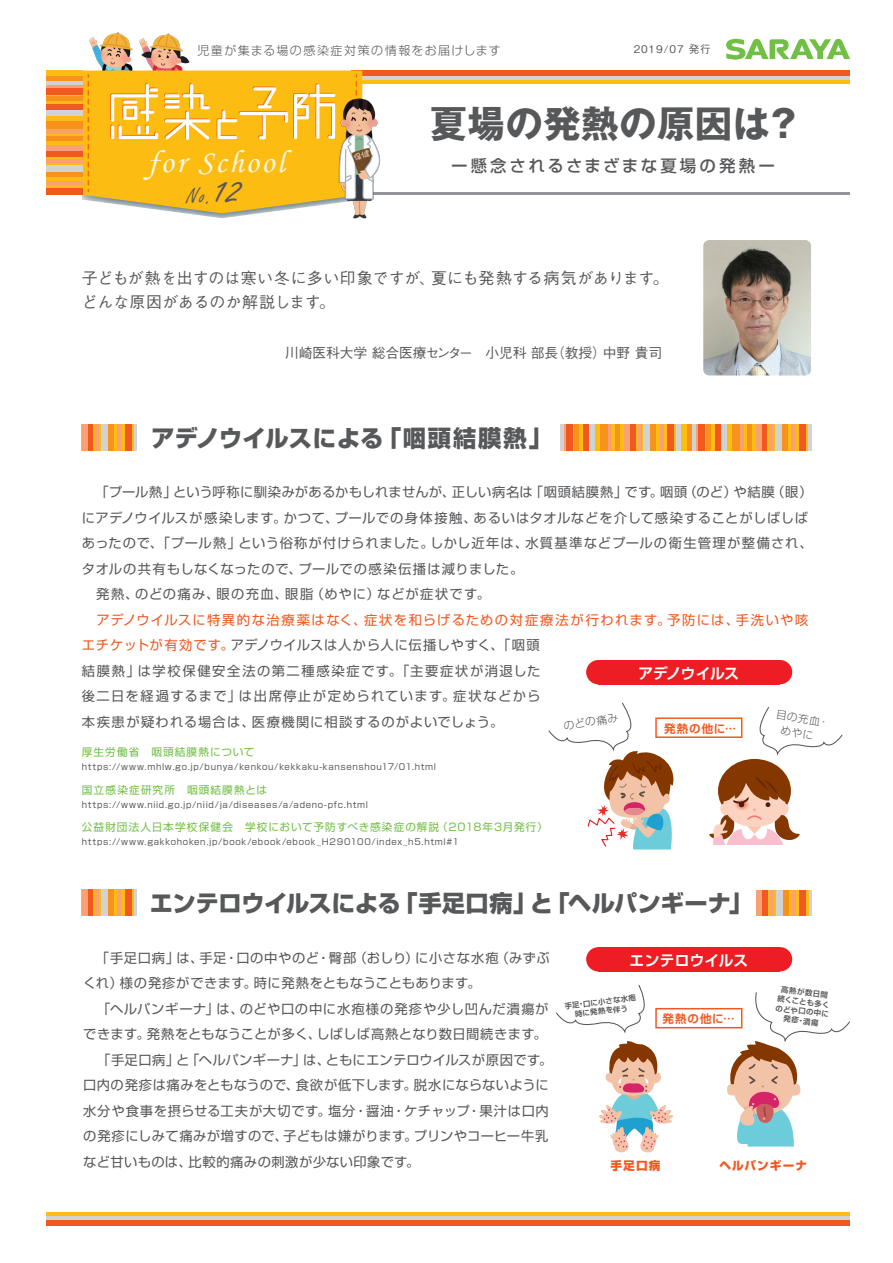
<style>
.page{position:relative;width:893px;height:1263px;background:#fff}
.page>*{position:absolute;margin:0;border:0;box-sizing:border-box;transform-origin:0 0}
.t1{font:700 37.5px "Gothic MB101 Pro";letter-spacing:.01em;color:#57585a}
.t2{font:32.25px "Monotype Corsiva";letter-spacing:.08em;color:#fef7e6}
.t3{font:800 23.25px "Shin Go Pro";color:#57585a}
.t4{font:23.25px "Freestyle Script";color:#57585a}
.t5{font:500 16.5px "Shin Go Pro";letter-spacing:.175em;color:#57585a}
.t6{font:500 15.9px/24.8px "Gothic BBB Pro";letter-spacing:.005em;color:#57585a}
.t7{font:700 14.7px "Shin Go Pro De";letter-spacing:.01em;color:#fff}
.t8{font:700 14.7px "Shin Go Pro De";letter-spacing:-.01em;color:#fff}
.t9{font:500 13.8px "Gothic BBB Pro";letter-spacing:-.01em;color:#57585a}
.t10{font:13.35px/25.5px "Shin Go Pro";letter-spacing:.05em;color:#57585a}
.t11{font:13.35px/25.5px "Shin Go Pro";letter-spacing:.1em;color:#57585a}
.t12{font:13.35px "Shin Go Pro";letter-spacing:.02em;color:#57585a}
.t13{font:13.35px "Shin Go Pro";letter-spacing:.03em;color:#57585a}
.t14{font:13.35px "Shin Go Pro";letter-spacing:.025em;color:#57585a}
.t15{font:300 12px "Shin Go Pro";letter-spacing:.115em;color:#57585a}
.t16{font:800 11.7px "Shin Go Pro";letter-spacing:.09em;color:#f15921}
.t17{font:700 11.55px "Shin Go Pro De";letter-spacing:.09em;color:#f15921}
.t18{font:10.65px "Shin Go Pro";letter-spacing:.1em;color:#71bf44}
.t19{font:300 10.65px "Shin Go Pro";color:#57585a}
.t20{font:500 10.5px "Gothic BBB Pro";letter-spacing:.08em;color:#57585a}
.t21{font:8.55px "Shin Go Pro";letter-spacing:.08em;color:#57585a}
.t22{font:700 7.5px/9.6px "Shin Go Pro De";color:#57585a;text-align:center}
.s1{font-size:25.5px}
.s2{font-size:42px}
.s3{color:#f15921}
</style>
<div class="page">
<img style="left:81px;top:32px;width:114px;height:39px">
<svg style="left:726px;top:39px;width:124px;height:21px"></svg>
<div style="left:46px;top:1212px;width:804px;height:6px;background:#fdbc12"></div>
<div style="left:46px;top:1216px;width:804px;height:6px;background:#d1d2d4"></div>
<div style="left:46px;top:1220px;width:804px;height:6px;background:#f15921"></div>
<div style="left:351px;top:79px;width:499px;height:5px;background:#fdbc12"></div>
<div style="left:351px;top:75px;width:499px;height:5px;background:#d1d2d4"></div>
<div style="left:351px;top:71px;width:499px;height:5px;background:#f15921"></div>
<hr style="left:234px;top:192px;width:616px;height:3px;background:#939598">
<svg style="left:82px;top:71px;width:280px;height:147px;background:#f9c135"></svg>
<svg style="left:46px;top:71px;width:36px;height:124px;background:#f29c43"></svg>
<img style="left:320px;top:97px;width:61px;height:122px">
<svg style="left:561px;top:425px;width:250px;height:25px;background:#f19e47"></svg>
<svg style="left:82px;top:425px;width:54px;height:25px"></svg>
<svg style="left:82px;top:889px;width:54px;height:26px"></svg>
<svg style="left:757px;top:890px;width:54px;height:26px"></svg>
<img style="left:703px;top:240px;width:108px;height:135px">
<div style="left:655px;top:717px;width:87px;height:21px;border:1px solid #f15921"></div>
<div style="left:655px;top:1008px;width:87px;height:20px;border:1px solid #f15921"></div>
<div style="left:598px;top:660px;width:182px;height:24px;background:#ee1d23"></div>
<div style="left:768px;top:660px;width:24px;height:24px;background:#ee1d23;border-radius:50%"></div>
<div style="left:586px;top:660px;width:24px;height:24px;background:#ee1d23;border-radius:50%"></div>
<div style="left:598px;top:947px;width:182px;height:24px;background:#ee1d23"></div>
<div style="left:768px;top:947px;width:24px;height:24px;background:#ee1d23;border-radius:50%"></div>
<div style="left:586px;top:947px;width:24px;height:24px;background:#ee1d23;border-radius:50%"></div>
<div style="left:718px;top:759px;width:73px;height:64px;background:#843800;border-radius:50%"></div>
<svg style="left:709px;top:763px;width:91px;height:82px"></svg>
<svg style="left:548px;top:702px;width:128px;height:147px"></svg>
<svg style="left:556px;top:985px;width:118px;height:167px"></svg>
<svg style="left:726px;top:992px;width:124px;height:154px"></svg>
<svg style="left:759px;top:707px;width:84px;height:47px"></svg>
<p class="t15" style="left:197px;top:40px;width:305px">児童が集まる場の感染症対策の情報をお届けします</p>
<p class="t20" style="left:634px;top:41px;width:78px">2019/07 発行</p>
<h2 class="t2" style="left:148px;top:143px;width:138px">for School</h2>
<h3 class="t4" style="left:187px;top:183px;width:57px">No<span class="s1">.</span><span class="s2">12</span></h3>
<h1 class="t1" style="left:430px;top:92px;width:374px">夏場の発熱の原因は？</h1>
<p class="t5" style="left:451px;top:152px;width:325px">ー懸念されるさまざまな夏場の発熱ー</p>
<p class="t6" style="left:82px;top:263px;width:588px">子どもが熱を出すのは寒い冬に多い印象ですが、夏にも発熱する病気があります。どんな原因があるのか解説します。</p>
<p class="t9" style="left:285px;top:342px;width:378px">川崎医科大学 総合医療センター　小児科 部長（教授）中野 貴司</p>
<h3 class="t3" style="left:151px;top:420px;width:402px">アデノウイルスによる「咽頭結膜熱」</h3>
<p class="t10" style="left:82px;top:478px;width:732px">　「プール熱」という呼称に馴染みがあるかもしれませんが、正しい病名は「咽頭結膜熱」です。咽頭（のど）や結膜（眼）にアデノウイルスが感染します。かつて、プールでの身体接触、あるいはタオルなどを介して感染することがしばしばあったので、「プール熱」という俗称が付けられました。しかし近年は、水質基準などプールの衛生管理が整備され、タオルの共有もしなくなったので、プールでの感染伝播は減りました。<br>　発熱、のどの痛み、眼の充血、眼脂（めやに）などが症状です。</p>
<p class="t11" style="left:82px;top:605px;width:728px"><span class="s3">　アデノウイルスに特異的な治療薬はなく、症状を和らげるための対症療法が行われます。予防には、手洗いや咳エチケットが有効です。</span>アデノウイルスは人から人に伝播しやすく、「咽頭<br>結膜熱」は学校保健安全法の第二種感染症です。「主要症状が消退した<br>後二日を経過するまで」は出席停止が定められています。症状などから<br>本疾患が疑われる場合は、医療機関に相談するのがよいでしょう。</p>
<p class="t8" style="left:638px;top:661px;width:102px">アデノウイルス</p>
<p class="t19" style="left:778px;top:706px;width:55px;rotate:9deg">目の充血・</p>
<p class="t19" style="left:562px;top:717px;width:56px;rotate:-9deg">のどの痛み</p>
<p class="t17" style="left:664px;top:719px;width:74px">発熱の他に…</p>
<p class="t18" style="left:82px;top:743px;width:174px">厚生労働省　咽頭結膜熱について</p>
<p class="t21" style="left:82px;top:760px;width:356px">https://www.mhlw.go.jp/bunya/kenkou/kekkaku-kansenshou17/01.html</p>
<p class="t18" style="left:82px;top:781px;width:187px">国立感染症研究所　咽頭結膜熱とは</p>
<p class="t21" style="left:82px;top:797px;width:288px">https://www.niid.go.jp/niid/ja/diseases/a/adeno-pfc.html</p>
<p class="t18" style="left:82px;top:818px;width:467px">公益財団法人日本学校保健会　学校において予防すべき感染症の解説（2018年3月発行）</p>
<p class="t21" style="left:82px;top:835px;width:378px">https://www.gakkohoken.jp/book/ebook/ebook_H290100/index_h5.html#1</p>
<h3 class="t3" style="left:150px;top:884px;width:604px">エンテロウイルスによる「手足口病」と「ヘルパンギーナ」</h3>
<p class="t10" style="left:96px;top:943px;width:455px">「手足口病」は、手足・口の中やのど・臀部（おしり）に小さな水疱（みずぶ</p>
<p class="t10" style="left:83px;top:969px;width:399px">くれ）様の発疹ができます。時に発熱をともなうこともあります。</p>
<p class="t10" style="left:83px;top:994px;width:467px">　「ヘルパンギーナ」は、のどや口の中に水疱様の発疹や少し凹んだ潰瘍が</p>
<p class="t12" style="left:83px;top:1023px;width:465px">できます。発熱をともなうことが多く、しばしば高熱となり数日間続きます。</p>
<p class="t12" style="left:97px;top:1049px;width:457px">「手足口病」と「ヘルパンギーナ」は、ともにエンテロウイルスが原因です。</p>
<p class="t13" style="left:83px;top:1074px;width:467px">口内の発疹は痛みをともなうので、食欲が低下します。脱水にならないように</p>
<p class="t10" style="left:83px;top:1096px;width:467px">水分や食事を摂らせる工夫が大切です。塩分・醤油・ケチャップ・果汁は口内</p>
<p class="t13" style="left:83px;top:1125px;width:467px">の発疹にしみて痛みが増すので、子どもは嫌がります。プリンやコーヒー牛乳</p>
<p class="t14" style="left:83px;top:1151px;width:338px">など甘いものは、比較的痛みの刺激が少ない印象です。</p>
<p class="t7" style="left:630px;top:948px;width:120px">エンテロウイルス</p>
<p class="t22" style="left:564px;top:1000px;width:73px;rotate:-7deg">手足・口に小さな水疱時に発熱を伴う</p>
<p class="t17" style="left:662px;top:1009px;width:74px">発熱の他に…</p>
<p class="t22" style="left:779px;top:983px;width:55px;rotate:7deg">高熱が数日間続くことも多くのどや口の中に発疹・潰瘍</p>
<p class="t16" style="left:610px;top:1156px;width:52px">手足口病</p>
<p class="t16" style="left:719px;top:1156px;width:89px">ヘルパンギーナ</p>
</div>
